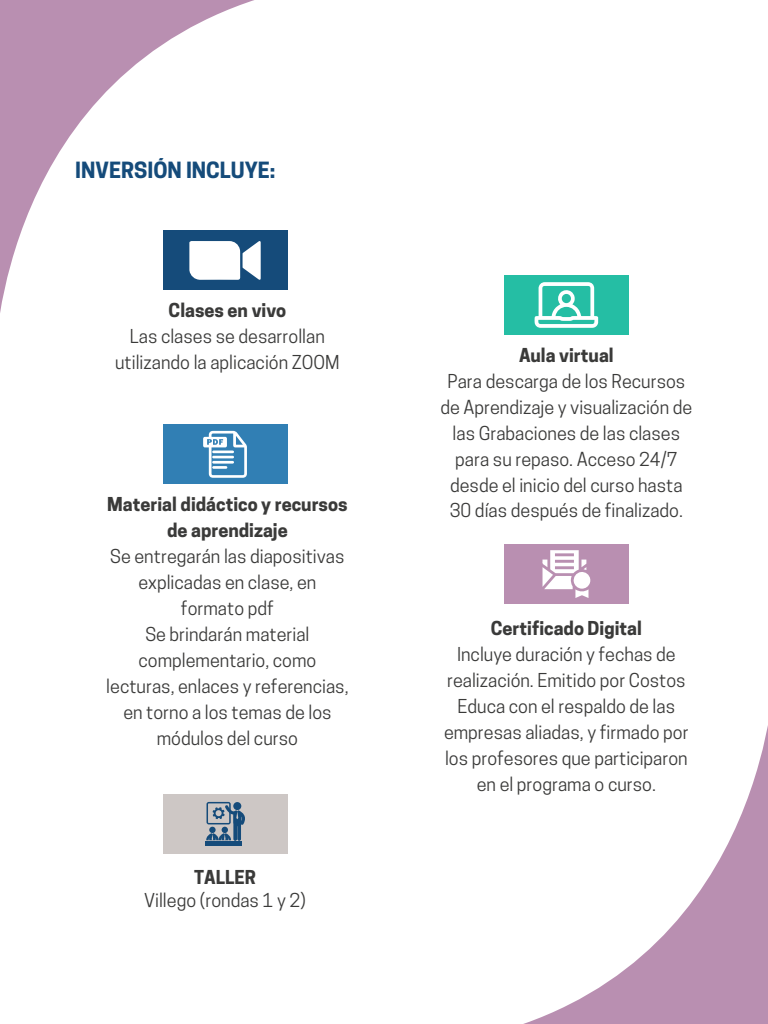
<style>
.page{position:relative;width:768px;height:1024px;background:#fff}
.page>*{position:absolute;margin:0;border:0;box-sizing:border-box;transform-origin:0 0}
.t1{font:700 21px "Cooper Hewitt";color:#154b7a}
.t2{font:18px/26px "Cooper Hewitt";color:#3a3a39;text-align:center}
.t3{font:700 18px/26px "Cooper Hewitt";color:#3a3a39;text-align:center}
</style>
<div class="page">
<div style="left:163px;top:231px;width:124px;height:59px;background:#154b7a"></div>
<div style="left:504px;top:275px;width:125px;height:60px;background:#25bea4"></div>
<div style="left:163px;top:425px;width:124px;height:59px;background:#317fb4"></div>
<div style="left:163px;top:794px;width:124px;height:60px;background:#cdc7c5"></div>
<div style="left:504px;top:544px;width:125px;height:60px;background:#b98fb1"></div>
<svg style="left:203px;top:431px;width:44px;height:47px"></svg>
<svg style="left:542px;top:550px;width:48px;height:48px"></svg>
<svg style="left:535px;top:282px;width:63px;height:46px"></svg>
<svg style="left:0;top:0;width:270px;height:313px"></svg>
<svg style="left:523px;top:725px;width:245px;height:299px"></svg>
<div style="left:205px;top:841px;width:36px;height:5px;background:#154b7a"></div>
<svg style="left:206px;top:802px;width:39px;height:39px"></svg>
<p class="t1" style="left:75px;top:158px;width:202px">INVERSIÓN INCLUYE:</p>
<p class="t3" style="left:169px;top:297px;width:119px">Clases en vivo</p>
<p class="t2" style="left:115px;top:323px;width:226px">Las clases se desarrollan utilizando la aplicación ZOOM</p>
<p class="t3" style="left:107px;top:492px;width:242px">Material didáctico y recursos de aprendizaje</p>
<p class="t2" style="left:106px;top:544px;width:244px">Se entregarán las diapositivas explicadas en clase, en formato pdf<br>Se brindarán material complementario, como lecturas, enlaces y referencias, en torno a los temas de los módulos del curso</p>
<p class="t3" style="left:194px;top:865px;width:63px">TALLER</p>
<p class="t2" style="left:144px;top:887px;width:163px">Villego (rondas 1 y 2)</p>
<p class="t3" style="left:519px;top:342px;width:96px">Aula virtual</p>
<p class="t2" style="left:440px;top:368px;width:254px">Para descarga de los Recursos de Aprendizaje y visualización de las Grabaciones de las clases para su repaso. Acceso 24/7 desde el inicio del curso hasta<br>30 días después de finalizado.</p>
<p class="t3" style="left:491px;top:616px;width:153px">Certificado Digital</p>
<p class="t2" style="left:444px;top:642px;width:246px">Incluye duración y fechas de realización. Emitido por Costos<br>Educa con el respaldo de las empresas aliadas, y firmado por los profesores que participaron en el programa o curso.</p>
</div>
